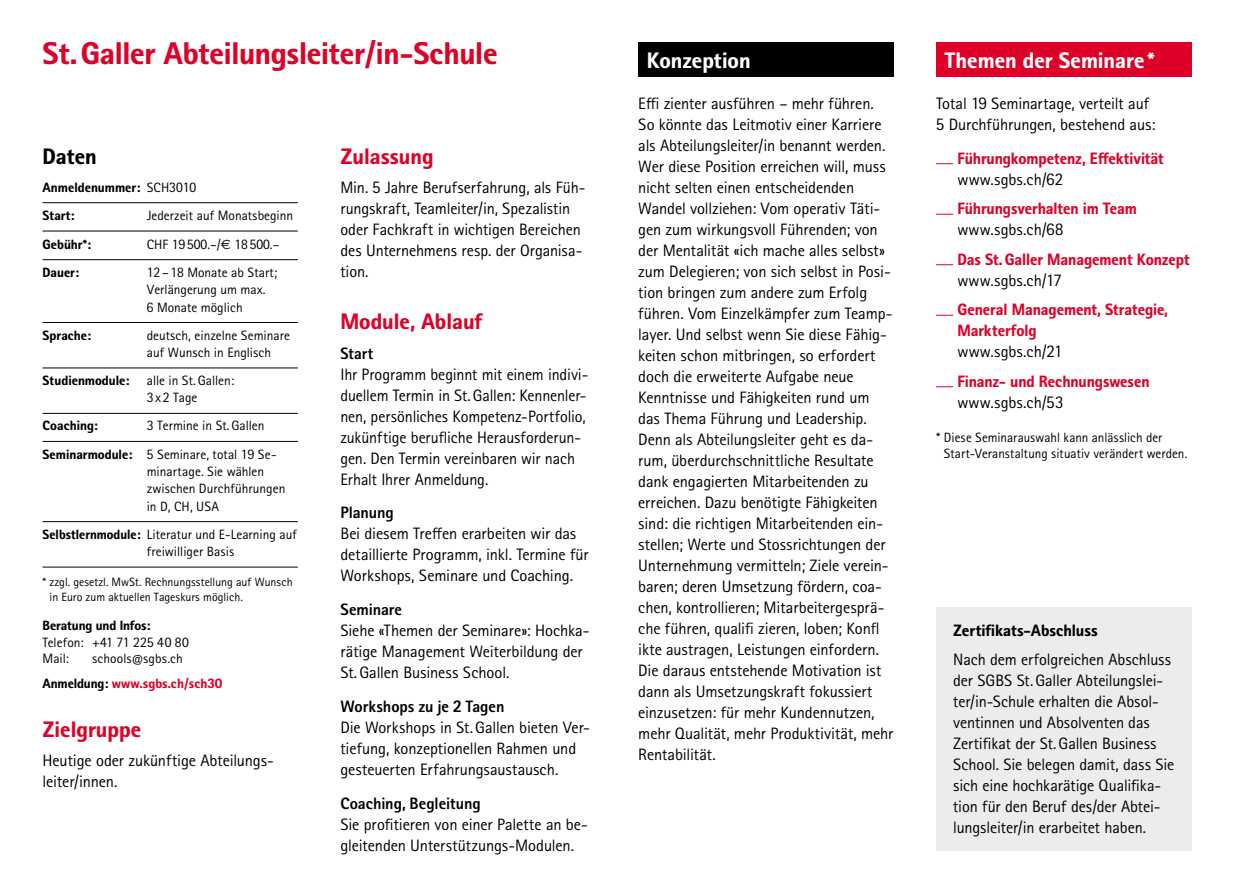
<style>
.page{position:relative;width:1234px;height:893px;background:#fff}
.page>*{position:absolute;margin:0;border:0;box-sizing:border-box;transform-origin:0 0}
.t1{font:800 31.5px "Rotis II Sans Pro";letter-spacing:-.01em;color:#df0028}
.t2{font:800 22.5px "Rotis II Sans Pro";color:#df0028}
.t3{font:800 22.5px "Rotis II Sans Pro";color:#fff}
.t4{font:800 22.5px "Rotis II Sans Pro";color:#000}
.t5{font:16.5px/21px "Rotis II Sans Pro";letter-spacing:-.01em;color:#000}
.t6{font:800 16.5px/21px "Rotis II Sans Pro";letter-spacing:-.005em;color:#df0028}
.t7{font:700 16.5px "Rotis II Sans Pro";letter-spacing:-.005em;color:#000}
.t8{font:800 16.5px "Rotis II Sans Pro";letter-spacing:-.005em;color:#000}
.t9{font:13.5px/17.4px "Rotis II Sans Pro";color:#000}
.t10{font:800 13.5px/28.3px "Rotis II Sans Pro";color:#000}
.t11{font:800 13.5px/25px "Rotis II Sans Pro";color:#df0028}
.t12{font:12px/15px "Rotis II Sans Pro";color:#000}
.s1{font-weight:400}
.s2{font-family:"Euro Sans"}
.s3{font-weight:800}
.s4{font-weight:400;color:#000}
.s5{color:#000}
</style>
<div class="page">
<div style="left:935px;top:43px;width:256px;height:34px;background:#df0028"></div>
<div style="left:638px;top:43px;width:255px;height:34px;background:#000"></div>
<svg style="left:936px;top:163px;width:16px;height:1px"></svg>
<svg style="left:936px;top:214px;width:16px;height:1px"></svg>
<svg style="left:936px;top:264px;width:16px;height:1px"></svg>
<svg style="left:936px;top:315px;width:16px;height:1px"></svg>
<svg style="left:936px;top:386px;width:16px;height:1px"></svg>
<hr style="left:43px;top:202px;width:255px;height:1px;background:#000">
<hr style="left:43px;top:231px;width:255px;height:1px;background:#000">
<hr style="left:43px;top:259px;width:255px;height:1px;background:#000">
<hr style="left:43px;top:322px;width:255px;height:1px;background:#000">
<hr style="left:43px;top:368px;width:255px;height:1px;background:#000">
<hr style="left:43px;top:413px;width:255px;height:1px;background:#000">
<hr style="left:43px;top:441px;width:255px;height:1px;background:#000">
<hr style="left:43px;top:521px;width:255px;height:1px;background:#000">
<hr style="left:43px;top:567px;width:255px;height:1px;background:#000">
<div style="left:935px;top:607px;width:256px;height:243px;background:#ececec"></div>
<h1 class="t1" style="left:43px;top:35px;width:456px">St.Galler Abteilungsleiter/in-Schule</h1>
<h2 class="t4" style="left:43px;top:144px;width:56px">Daten</h2>
<p class="t10" style="left:43px;top:173px;width:155px">Anmeldenummer: <span class="s1">SCH3010<br></span>Start:</p>
<p class="t9" style="left:147px;top:207px;width:148px">Jederzeit auf Monatsbeginn</p>
<p class="t10" style="left:43px;top:230px;width:50px">Gebühr*:</p>
<p class="t9" style="left:147px;top:236px;width:134px">CHF 19 500.–/<span class="s2">€</span> 18 500.–</p>
<p class="t10" style="left:43px;top:258px;width:38px">Dauer:</p>
<p class="t9" style="left:147px;top:264px;width:132px">12 – 18 Monate ab Start;<br>Verlängerung um max.<br>6 Monate möglich</p>
<p class="t10" style="left:43px;top:321px;width:50px">Sprache:</p>
<p class="t9" style="left:147px;top:326px;width:145px">deutsch, einzelne Seminare auf Wunsch in Englisch</p>
<p class="t10" style="left:43px;top:366px;width:89px">Studienmodule:</p>
<p class="t9" style="left:147px;top:372px;width:89px">alle in St. Gallen:<br>3 x 2 Tage</p>
<p class="t10" style="left:43px;top:412px;width:57px">Coaching:</p>
<p class="t9" style="left:43px;top:412px;width:235px;line-height:28px;text-indent:104px">3 Termine in St. Gallen<br><span class="s3">Seminarmodule:</span> 5 Seminare, total 19 Se-</p>
<p class="t9" style="left:147px;top:463px;width:140px">minartage. Sie wählen zwischen Durchführungen in D, CH, USA</p>
<p class="t9" style="left:147px;top:526px;width:152px;text-indent:-104px"><span class="s3">Selbstlernmodule:</span> Literatur und E-Learning auf freiwilliger Basis</p>
<p class="t12" style="left:49px;top:574px;width:244px;text-indent:-7px">* zzgl. gesetzl. MwSt. Rechnungsstellung auf Wunsch in Euro zum aktuellen Tageskurs möglich.</p>
<p class="t10" style="left:43px;top:612px;width:110px">Beratung und Infos:</p>
<p class="t9" style="left:43px;top:634px;width:148px;line-height:16.5px">Telefon: +41 71 225 40 80<br>Mail:</p>
<p class="t11" style="left:43px;top:646px;width:181px;text-indent:50px"><span class="s4">schools@sgbs.ch<br></span><span class="s5">Anmeldung:</span> www.sgbs.ch/sch30</p>
<h2 class="t2" style="left:43px;top:716px;width:100px">Zielgruppe</h2>
<p class="t5" style="left:43px;top:750px;width:233px">Heutige oder zukünftige Abteilungs&shy;leiter/innen.</p>
<h2 class="t2" style="left:340px;top:143px;width:95px">Zulassung</h2>
<p class="t5" style="left:340px;top:177px;width:246px">Min. 5 Jahre Berufserfahrung, als Füh&shy;rungskraft, Teamleiter/in, Spezalistin oder Fachkraft in wichtigen Bereichen des Unternehmens resp. der Organisa&shy;tion.</p>
<h2 class="t2" style="left:340px;top:308px;width:143px">Module, Ablauf</h2>
<p class="t7" style="left:340px;top:344px;width:35px">Start</p>
<p class="t5" style="left:340px;top:364px;width:249px">Ihr Programm beginnt mit einem indivi&shy;duellem Termin in St.Gallen: Kennenler&shy;nen, persönliches Kompetenz-Portfolio, zukünftige berufliche Herausforderun&shy;gen. Den Termin vereinbaren wir nach Erhalt Ihrer Anmeldung.</p>
<p class="t7" style="left:340px;top:503px;width:55px">Planung</p>
<p class="t5" style="left:340px;top:523px;width:250px">Bei diesem Treffen erarbeiten wir das detaillierte Programm, inkl. Termine für<br>Workshops, Seminare und Coaching.</p>
<p class="t7" style="left:340px;top:600px;width:63px">Seminare</p>
<p class="t5" style="left:340px;top:620px;width:251px">Siehe «Themen der Seminare»: Hochka&shy;rätige Management Weiterbildung der<br>St.Gallen Business School.</p>
<p class="t7" style="left:340px;top:697px;width:165px">Workshops zu je 2 Tagen</p>
<p class="t5" style="left:340px;top:717px;width:251px">Die Workshops in St.Gallen bieten Ver&shy;tiefung, konzeptionellen Rahmen und gesteuerten Erfahrungsaustausch.</p>
<p class="t7" style="left:340px;top:794px;width:142px">Coaching, Begleitung</p>
<p class="t5" style="left:340px;top:814px;width:249px">Sie profitieren von einer Palette an be&shy;gleitenden Unterstützungs-Modulen.</p>
<h2 class="t3" style="left:646px;top:47px;width:105px">Konzeption</h2>
<h2 class="t3" style="left:944px;top:47px;width:211px">Themen der Seminare *</h2>
<p class="t5" style="left:638px;top:93px;width:257px">Effi zienter ausführen – mehr führen.<br>So könnte das Leitmotiv einer Karriere als Abteilungsleiter/in benannt werden.<br>Wer diese Position erreichen will, muss nicht selten einen entscheidenden Wandel vollziehen: Vom operativ Täti&shy;gen zum wirkungsvoll Führenden; von der Mentalität «ich mache alles selbst» zum Delegieren; von sich selbst in Posi&shy;tion bringen zum andere zum Erfolg führen. Vom Einzelkämpfer zum Teamp&shy;layer. Und selbst wenn Sie diese Fähig&shy;keiten schon mitbringen, so erfordert doch die erweiterte Aufgabe neue Kenntnisse und Fähigkeiten rund um das Thema Führung und Leadership.<br>Denn als Abteilungsleiter geht es da&shy;rum, überdurchschnittliche Resultate dank engagierten Mitarbeitenden zu erreichen. Dazu benötigte Fähigkeiten sind: die richtigen Mitarbeitenden ein&shy;stellen; Werte und Stossrichtungen der Unternehmung vermitteln; Ziele verein&shy;baren; deren Umsetzung fördern, coa&shy;chen, kontrollieren; Mitarbeitergesprä&shy;che führen, qualifi zieren, loben; Konfl ikte austragen, Leistungen einfordern.<br>Die daraus entstehende Motivation ist dann als Umsetzungskraft fokussiert einzusetzen: für mehr Kundennutzen, mehr Qualität, mehr Produktivität, mehr Rentabilität.</p>
<p class="t5" style="left:935px;top:93px;width:221px">Total 19 Seminartage, verteilt auf<br>5 Durchführungen, bestehend aus:</p>
<p class="t6" style="left:957px;top:148px;width:208px">Führungkompetenz, Effektivität</p>
<p class="t5" style="left:957px;top:169px;width:107px">www.sgbs.ch/62</p>
<p class="t6" style="left:957px;top:199px;width:181px">Führungsverhalten im Team</p>
<p class="t5" style="left:957px;top:219px;width:107px">www.sgbs.ch/68</p>
<p class="t6" style="left:957px;top:249px;width:234px">Das St.Galler Management Konzept</p>
<p class="t5" style="left:957px;top:270px;width:106px">www.sgbs.ch/17</p>
<p class="t6" style="left:957px;top:300px;width:212px">General Management, Strategie,<br>Markterfolg</p>
<p class="t5" style="left:957px;top:341px;width:107px">www.sgbs.ch/21</p>
<p class="t6" style="left:957px;top:371px;width:194px">Finanz- und Rechnungswesen</p>
<p class="t5" style="left:957px;top:392px;width:107px">www.sgbs.ch/53</p>
<p class="t9" style="left:943px;top:429px;width:245px;line-height:16.5px;text-indent:-8px">* Diese Seminarauswahl kann anlässlich der<br>Start-Veranstaltung situativ verändert werden.</p>
<p class="t8" style="left:952px;top:621px;width:146px">Zertifikats-Abschluss</p>
<p class="t5" style="left:952px;top:649px;width:223px">Nach dem erfolgreichen Abschluss der SGBS St.Galler Abteilungslei&shy;ter/in-Schule erhalten die Absol&shy;ventinnen und Absolventen das Zertifikat der St.Gallen Business School. Sie belegen damit, dass Sie sich eine hochkarätige Qualifika&shy;tion für den Beruf des/der Abtei&shy;lungsleiter/in erarbeitet haben.</p>
</div>
